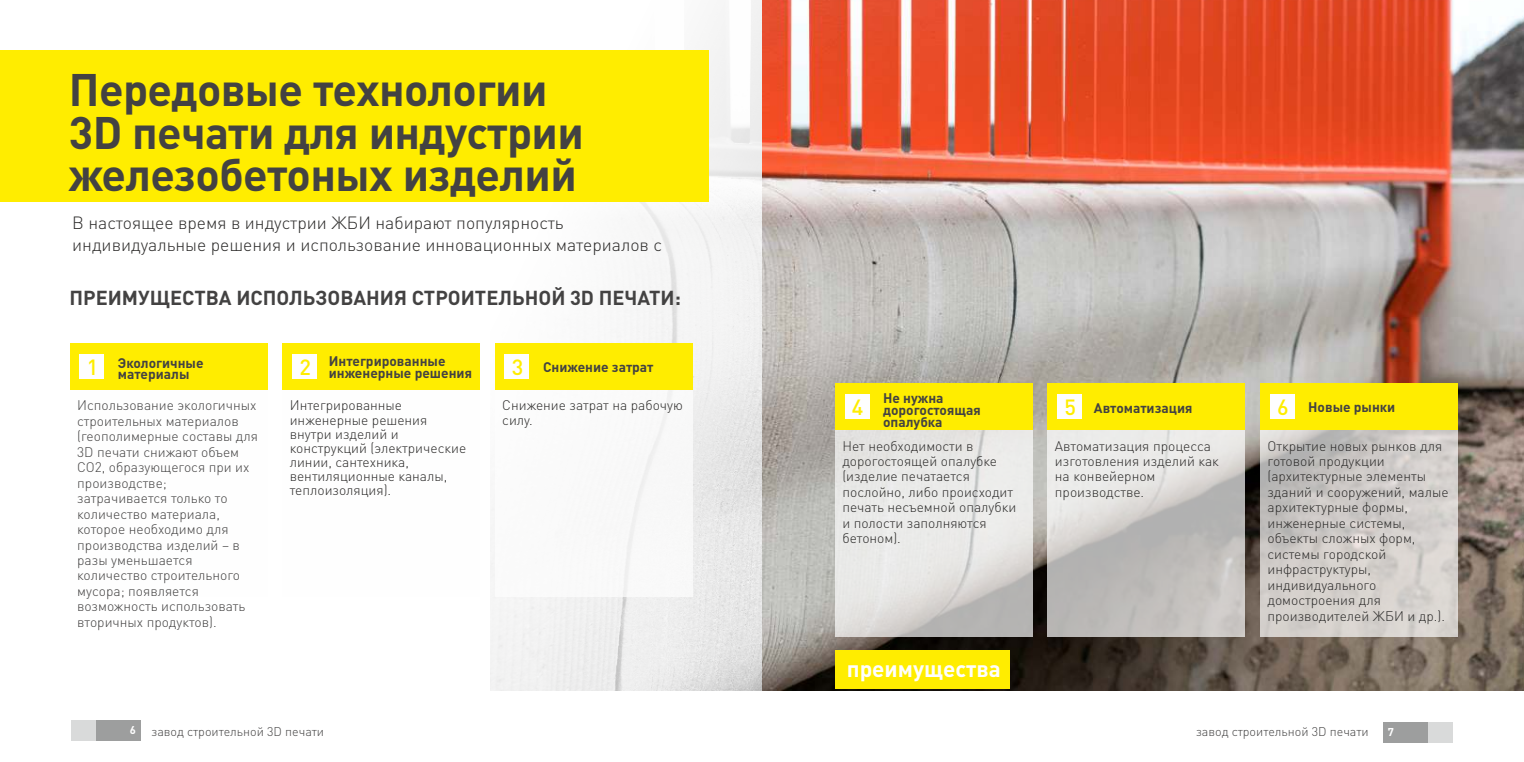
<style>
.page{position:relative;width:1524px;height:762px;background:#fff}
.page>*{position:absolute;margin:0;border:0;box-sizing:border-box;transform-origin:0 0}
.t1{font:700 45px/42.5px "DIN Cyr";letter-spacing:-.015em;color:#434242}
.t2{font:700 22.5px "DIN Cyr";color:#fefefe}
.t3{font:500 21.75px "DIN Cyr";color:#ffed00}
.t4{font:700 20px "DIN Cyr";color:#434242}
.t5{font:300 17.5px/21.8px "DIN Cyr";color:#2b2a29}
.t6{font:300 13.75px/15.5px "DIN Cyr";color:#2b2a29}
.t7{font:300 13.75px/15.5px "DIN Cyr";color:#434242}
.t8{font:700 13.75px/11.9px "DIN Cyr";color:#434242}
.t9{font:300 12.5px "DIN Cyr";color:#434242}
.t10{font:700 11.25px "DIN Cyr";color:#fefefe}
.s1{font-weight:700;font-size:11.25px;color:#fefefe}
</style>
<div class="page">
<img style="left:490px;top:0;width:273px;height:691px">
<div style="left:0;top:50px;width:708px;height:151px;background:#ffed00"></div>
<div style="left:70px;top:343px;width:197px;height:47px;background:#ffed00"></div>
<div style="left:79px;top:354px;width:25px;height:25px;background:#fefefe"></div>
<div style="left:282px;top:343px;width:198px;height:47px;background:#ffed00"></div>
<div style="left:292px;top:354px;width:25px;height:25px;background:#fefefe"></div>
<div style="left:495px;top:343px;width:197px;height:254px;background:#fefefe"></div>
<div style="left:495px;top:343px;width:197px;height:47px;background:#ffed00"></div>
<div style="left:504px;top:354px;width:25px;height:25px;background:#fefefe"></div>
<img style="left:763px;top:0;width:761px;height:691px">
<div style="left:835px;top:383px;width:197px;height:254px;background:#fefefe;opacity:.7"></div>
<div style="left:835px;top:383px;width:197px;height:47px;background:#ffed00"></div>
<div style="left:844px;top:394px;width:25px;height:25px;background:#fefefe"></div>
<div style="left:1047px;top:383px;width:198px;height:254px;background:#fefefe;opacity:.7"></div>
<div style="left:1047px;top:383px;width:198px;height:47px;background:#ffed00"></div>
<div style="left:1057px;top:394px;width:25px;height:25px;background:#fefefe"></div>
<div style="left:1260px;top:383px;width:197px;height:254px;background:#fefefe;opacity:.7"></div>
<div style="left:1260px;top:383px;width:197px;height:47px;background:#ffed00"></div>
<div style="left:1269px;top:394px;width:25px;height:25px;background:#fefefe"></div>
<div style="left:834px;top:651px;width:175px;height:38px;background:#ffed00"></div>
<div style="left:71px;top:720px;width:69px;height:21px;background:#9d9e9e"></div>
<div style="left:71px;top:720px;width:24px;height:21px;background:#d9dada"></div>
<div style="left:1383px;top:722px;width:69px;height:21px;background:#9d9e9e"></div>
<div style="left:1428px;top:722px;width:24px;height:21px;background:#d9dada"></div>
<h1 class="t1" style="left:69px;top:73px;width:516px">Передовые технологии<br>3D печати для индустрии железобетоных изделий</h1>
<p class="t5" style="left:72px;top:214px;width:591px">В настоящее время в индустрии ЖБИ набирают популярность индивидуальные решения и использование инновационных материалов с</p>
<h3 class="t4" style="left:69px;top:290px;width:613px">ПРЕИМУЩЕСТВА ИСПОЛЬЗОВАНИЯ СТРОИТЕЛЬНОЙ 3D ПЕЧАТИ:</h3>
<p class="t8" style="left:329px;top:357px;width:145px">Интегрированные инженерные решения</p>
<h3 class="t3" style="left:512px;top:358px;width:13px">3</h3>
<p class="t6" style="left:502px;top:400px;width:182px;line-height:14.1px">Снижение затрат на рабочую силу.</p>
<p class="t8" style="left:118px;top:358px;width:87px">Экологичные материалы</p>
<h3 class="t3" style="left:299px;top:358px;width:13px">2</h3>
<p class="t6" style="left:290px;top:400px;width:178px;line-height:14.1px">Интегрированные инженерные решения внутри изделий и конструкций (электрические линии, сантехника, вентиляционные каналы, теплоизоляция).</p>
<h3 class="t3" style="left:87px;top:358px;width:13px">1</h3>
<p class="t7" style="left:77px;top:399px;width:182px">Использование экологичных строительных материалов (геополимерные составы для<br>3D печати снижают объем<br>СО2, образующегося при их производстве; затрачивается только то количество материала, которое необходимо для производства изделий – в разы уменьшается количество строительного мусора; появляется возможность использовать вторичных продуктов).</p>
<p class="t8" style="left:543px;top:362px;width:112px">Снижение затрат</p>
<p class="t8" style="left:883px;top:393px;width:99px">Не нужна дорогостоящая опалубка</p>
<h3 class="t3" style="left:1064px;top:398px;width:13px">5</h3>
<p class="t6" style="left:1055px;top:439px;width:165px">Автоматизация процесса изготовления изделий как на конвейерном производстве.</p>
<h3 class="t3" style="left:852px;top:398px;width:13px">4</h3>
<p class="t6" style="left:842px;top:439px;width:175px">Нет необходимости в дорогостоящей опалубке (изделие печатается послойно, либо происходит печать несъемной опалубки и полости заполняются бетоном).</p>
<p class="t8" style="left:1094px;top:404px;width:100px">Автоматизация</p>
<h3 class="t3" style="left:1277px;top:398px;width:13px">6</h3>
<p class="t6" style="left:1267px;top:439px;width:183px">Открытие новых рынков для готовой продукции (архитектурные элементы зданий и сооружений, малые архитектурные формы, инженерные системы, объекты сложных форм, системы городской инфраструктуры, индивидуального домостроения для производителей ЖБИ и др.).</p>
<p class="t8" style="left:1308px;top:403px;width:89px">Новые рынки</p>
<h2 class="t2" style="left:847px;top:660px;width:155px">преимущества</h2>
<p class="t9" style="left:130px;top:726px;width:196px"><span class="s1">6</span> завод строительной 3D печати</p>
<p class="t9" style="left:1196px;top:726px;width:174px">завод строительной 3D печати</p>
<p class="t10" style="left:1387px;top:727px;width:8px">7</p>
</div>
